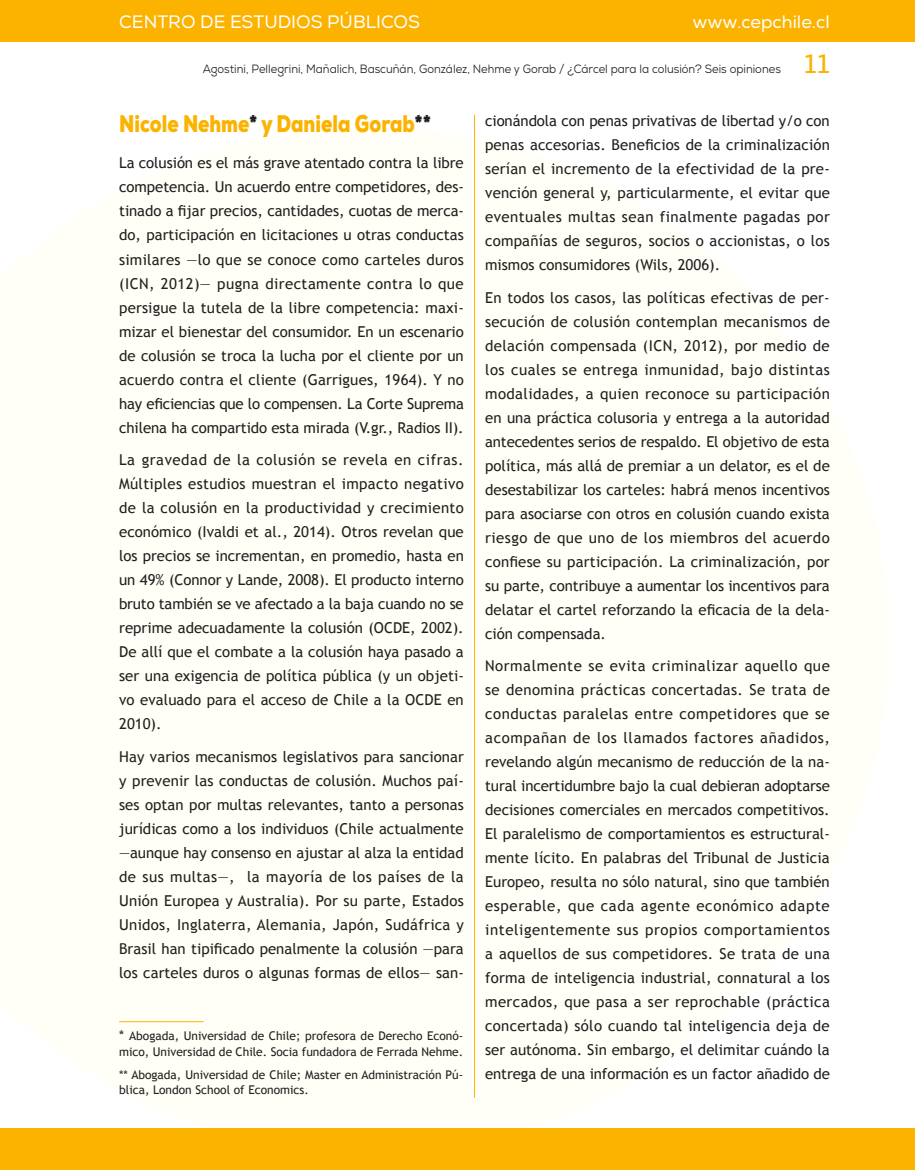
<style>
.page{position:relative;width:915px;height:1170px;background:#fff}
.page>*{position:absolute;margin:0;border:0;box-sizing:border-box;transform-origin:0 0}
.t1{font:27px "Nexa";color:#fbb300;scale:1.1 1}
.t2{font:900 24px "Nexa";color:#fbb300;scale:.8 1}
.t3{font:18px "Nexa";color:#fff}
.t4{font:15px/24px "Trebuchet MS";color:#231f20;text-align:justify}
.t5{font:12px/16.5px "Trebuchet MS";color:#231f20}
.t6{font:12px "Nexa";color:#231f20;scale:.93 1}
.s1{color:#231f20}
.s2{font-size:13.5px}
</style>
<div class="page">
<hr style="left:474px;top:115px;width:1px;height:982px;background:#fbb300">
<div style="left:0;top:0;width:914px;height:41px;background:#fbb300"></div>
<div style="left:0;top:1128px;width:914px;height:41px;background:#fbb300"></div>
<hr style="left:119px;top:1021px;width:84px;height:1px;background:#fbb300">
<p class="t3" style="left:119px;top:11px;width:302px">CENTRO DE ESTUDIOS PÚBLICOS</p>
<p class="t3" style="left:692px;top:11px;width:139px">www.cepchile.cl</p>
<p class="t6" style="left:203px;top:62px;width:623px">Agostini, Pellegrini, Mañalich, Bascuñán, González, Nehme y Gorab / ¿Cárcel para la colusión? Seis opiniones</p>
<h2 class="t2" style="left:119px;top:108px;width:391px">Nicole Nehme<span class="s1">*</span> y Daniela Gorab<span class="s1">**</span></h2>
<p class="t4" style="left:119px;top:151px;width:346px">La colusión es el más grave atentado contra la libre competencia. Un acuerdo entre competidores, des&shy;tinado a fijar precios, cantidades, cuotas de merca&shy;do, participación en licitaciones u otras conductas similares —lo que se conoce como carteles duros (ICN, 2012)— pugna directamente contra lo que persigue la tutela de la libre competencia: maxi&shy;mizar el bienestar del consumidor. En un escenario de colusión se troca la lucha por el cliente por un acuerdo contra el cliente (Garrigues, 1964). Y no hay eficiencias que lo compensen. La Corte Suprema chilena ha compartido esta mirada (V.gr., Radios II).</p>
<p class="t4" style="left:119px;top:448px;width:346px">La gravedad de la colusión se revela en cifras.<br>Múltiples estudios muestran el impacto negativo de la colusión en la productividad y crecimiento económico (Ivaldi et al., 2014). Otros revelan que los precios se incrementan, en promedio, hasta en un 49% (Connor y Lande, 2008). El producto interno bruto también se ve afectado a la baja cuando no se reprime adecuadamente la colusión (OCDE, 2002).<br>De allí que el combate a la colusión haya pasado a ser una exigencia de política pública (y un objeti&shy;vo evaluado para el acceso de Chile a la OCDE en 2010).</p>
<p class="t4" style="left:119px;top:744px;width:346px">Hay varios mecanismos legislativos para sancionar y prevenir las conductas de colusión. Muchos paí&shy;ses optan por multas relevantes, tanto a personas jurídicas como a los individuos (Chile actualmente —aunque hay consenso en ajustar al alza la entidad de sus multas—, la mayoría de los países de la Unión Europea y Australia). Por su parte, Estados Unidos, Inglaterra, Alemania, Japón, Sudáfrica y Brasil han tipificado penalmente la colusión —para los carteles duros o algunas formas de ellos— san-</p>
<h1 class="t1" style="left:804px;top:47px;width:25px">11</h1>
<p class="t4" style="left:485px;top:109px;width:346px">cionándola con penas privativas de libertad y/o con penas accesorias. Beneficios de la criminalización serían el incremento de la efectividad de la pre&shy;vención general y, particularmente, el evitar que eventuales multas sean finalmente pagadas por compañías de seguros, socios o accionistas, o los mismos consumidores (Wils, 2006).</p>
<p class="t4" style="left:485px;top:285px;width:346px">En todos los casos, las políticas efectivas de per&shy;secución de colusión contemplan mecanismos de delación compensada (ICN, 2012), por medio de los cuales se entrega inmunidad, bajo distintas modalidades, a quien reconoce su participación en una práctica colusoria y entrega a la autoridad antecedentes serios de respaldo. El objetivo de esta política, más allá de premiar a un delator, es el de desestabilizar los carteles: habrá menos incentivos para asociarse con otros en colusión cuando exista riesgo de que uno de los miembros del acuerdo confiese su participación. La criminalización, por su parte, contribuye a aumentar los incentivos para delatar el cartel reforzando la eficacia de la dela&shy;ción compensada.</p>
<p class="t4" style="left:485px;top:654px;width:346px">Normalmente se evita criminalizar aquello que se denomina prácticas concertadas. Se trata de conductas paralelas entre competidores que se acompañan de los llamados factores añadidos, revelando algún mecanismo de reducción de la na&shy;tural incertidumbre bajo la cual debieran adoptarse decisiones comerciales en mercados competitivos.<br>El paralelismo de comportamientos es estructural&shy;mente lícito. En palabras del Tribunal de Justicia Europeo, resulta no sólo natural, sino que también esperable, que cada agente económico adapte inteligentemente sus propios comportamientos a aquellos de sus competidores. Se trata de una forma de inteligencia industrial, connatural a los mercados, que pasa a ser reprochable (práctica concertada) sólo cuando tal inteligencia deja de ser autónoma. Sin embargo, el delimitar cuándo la entrega de una información es un factor añadido de</p>
<p class="t5" style="left:119px;top:1027px;width:345px"><span class="s2">*</span> Abogada, Universidad de Chile; profesora de Derecho Econó&shy;mico, Universidad de Chile. Socia fundadora de Ferrada Nehme.</p>
<p class="t5" style="left:119px;top:1067px;width:345px;line-height:15px">** Abogada, Universidad de Chile; Master en Administración Pú&shy;blica, London School of Economics.</p>
</div>
